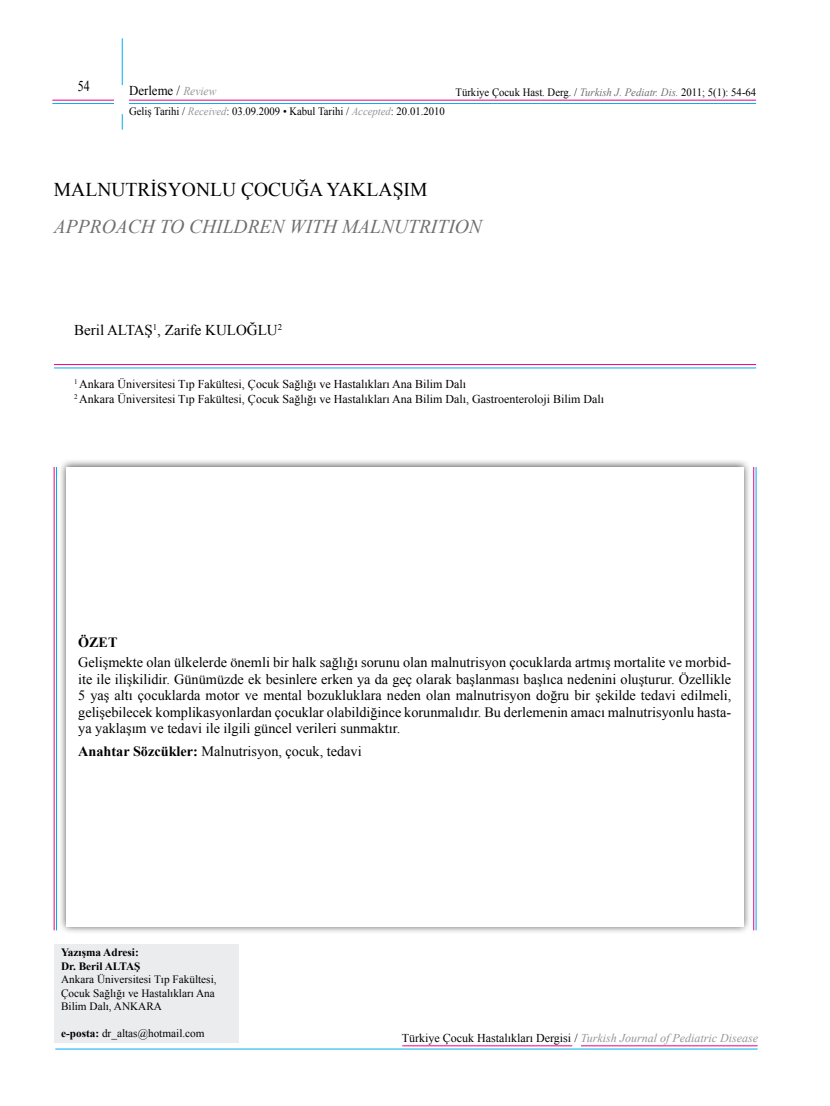
<style>
.page{position:relative;width:830px;height:1106px;background:#fff}
.page>*{position:absolute;margin:0;border:0;box-sizing:border-box;transform-origin:0 0}
.t1{font:italic 19.5px "Times New Roman";color:#6d6f71}
.t2{font:19.5px "Times New Roman";color:#000}
.t3{font:15px "Times New Roman";color:#000}
.t4{font:15px "Times New Roman";color:#000;scale:.8 1}
.t5{font:14.25px/16.5px "Times New Roman";color:#000;text-align:justify}
.t6{font:700 14.1px "Times New Roman";color:#000}
.t7{font:13.5px "Times New Roman";color:#000;scale:.95 1}
.t8{font:12px/14.4px "Times New Roman";color:#000}
.t9{font:11.25px "Times New Roman";color:#000;scale:.95 1}
.t10{font:11.25px/13.5px "Times New Roman";color:#000}
.t11{font:700 11.25px/13.5px "Times New Roman";color:#000}
.s1{font-style:italic;font-size:12px;color:#939598}
.s2{font-style:italic;color:#939598}
.s3{font-style:italic;color:#6d6f71}
.s4{font-weight:700}
</style>
<div class="page">
<div style="left:58px;top:458px;width:693px;height:476px;background:#000;opacity:.69"></div>
<div style="left:66px;top:467px;width:677px;height:459px;background:#fff"></div>
<div style="left:54px;top:944px;width:184px;height:99px;background:#ebeced"></div>
<hr style="left:129px;top:100px;width:626px;height:1px;background:#ec008c">
<hr style="left:129px;top:103px;width:626px;height:1px;background:#00aeef">
<hr style="left:54px;top:364px;width:701px;height:1px;background:#ec008c">
<hr style="left:54px;top:368px;width:701px;height:1px;background:#00aeef">
<hr style="left:52px;top:100px;width:62px;height:1px;background:#ec008c">
<hr style="left:52px;top:103px;width:62px;height:1px;background:#00aeef">
<hr style="left:122px;top:38px;width:1px;height:47px;background:#00aeef">
<svg style="left:122px;top:114px;width:1px;height:16px"></svg>
<hr style="left:755px;top:467px;width:1px;height:463px;background:#00aeef">
<hr style="left:753px;top:467px;width:1px;height:463px;background:#ec008c">
<hr style="left:56px;top:467px;width:1px;height:463px;background:#00aeef">
<hr style="left:54px;top:467px;width:1px;height:463px;background:#ec008c">
<hr style="left:580px;top:1045px;width:177px;height:1px;background:#ec008c">
<hr style="left:55px;top:1048px;width:702px;height:1px;background:#00aeef">
<hr style="left:402px;top:1045px;width:170px;height:1px;background:#ec008c">
<p class="t4" style="left:78px;top:77px;width:16px">54</p>
<p class="t7" style="left:129px;top:83px;width:93px">Derleme / <span class="s1">Review</span></p>
<p class="t9" style="left:129px;top:105px;width:333px">Geliş Tarihi / <span class="s2">Received</span>: 03.09.2009 • Kabul Tarihi / <span class="s2">Accepted</span>: 20.01.2010</p>
<p class="t9" style="left:455px;top:85px;width:318px">Türkiye Çocuk Hast. Derg. / <span class="s3">Turkish J. Pediatr. Dis.</span> 2011; 5(1): 54-64</p>
<h1 class="t2" style="left:54px;top:179px;width:375px">MALNUTRİSYONLU ÇOCUĞA YAKLAŞIM</h1>
<h1 class="t1" style="left:54px;top:215px;width:429px">APPROACH TO CHILDREN WITH MALNUTRITION</h1>
<p class="t3" style="left:74px;top:321px;width:209px">Beril ALTAŞ<sup>1</sup>, Zarife KULOĞLU<sup>2</sup></p>
<p class="t8" style="left:74px;top:377px;width:531px"><sup>1</sup> Ankara Üniversitesi Tıp Fakültesi, Çocuk Sağlığı ve Hastalıkları Ana Bilim Dalı<br><sup>2</sup> Ankara Üniversitesi Tıp Fakültesi, Çocuk Sağlığı ve Hastalıkları Ana Bilim Dalı, Gastroenteroloji Bilim Dalı</p>
<p class="t6" style="left:78px;top:633px;width:41px">ÖZET</p>
<p class="t5" style="left:78px;top:654px;width:654px">Gelişmekte olan ülkelerde önemli bir halk sağlığı sorunu olan malnutrisyon çocuklarda artmış mortalite ve morbid&shy;ite ile ilişkilidir. Günümüzde ek besinlere erken ya da geç olarak başlanması başlıca nedenini oluşturur. Özellikle 5 yaş altı çocuklarda motor ve mental bozukluklara neden olan malnutrisyon doğru bir şekilde tedavi edilmeli, gelişebilecek komplikasyonlardan çocuklar olabildiğince korunmalıdır. Bu derlemenin amacı malnutrisyonlu hasta&shy;ya yaklaşım ve tedavi ile ilgili güncel verileri sunmaktır.</p>
<p class="t5" style="left:78px;top:743px;width:285px"><span class="s4">Anahtar Sözcükler:</span> Malnutrisyon, çocuk, tedavi</p>
<p class="t11" style="left:61px;top:945px;width:81px">Yazışma Adresi:<br>Dr. Beril ALTAŞ</p>
<p class="t10" style="left:61px;top:972px;width:157px">Ankara Üniversitesi Tıp Fakültesi,<br>Çocuk Sağlığı ve Hastalıkları Ana<br>Bilim Dalı, ANKARA</p>
<p class="t10" style="left:61px;top:1026px;width:145px"><span class="s4">e-posta:</span> dr_altas@hotmail.com</p>
<p class="t8" style="left:401px;top:1030px;width:358px">Türkiye Çocuk Hastalıkları Dergisi / <span class="s2">Turkish Journal of Pediatric Disease</span></p>
</div>
